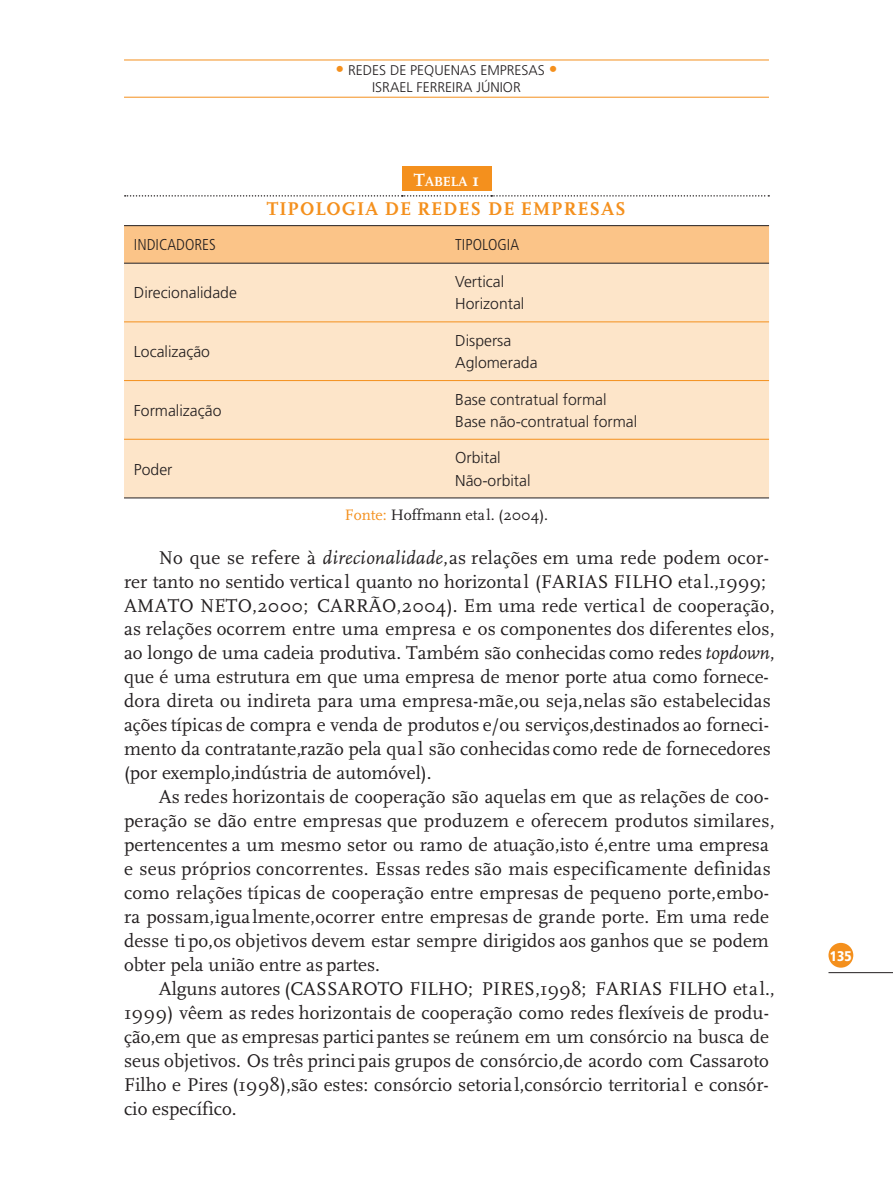
<style>
.page{position:relative;width:893px;height:1191px;background:#fff}
.page>*{position:absolute;margin:0;border:0;box-sizing:border-box;transform-origin:0 0}
.t1{font:19.25px/24px "FF Scala";letter-spacing:.005em;color:#231f20}
.t2{font:700 19.25px "FF Scala";letter-spacing:.05em;color:#f4901d}
.t3{font:300 15.75px/22.1px "Frutiger";color:#231f20}
.t4{font:15.75px "FF Scala";color:#231f20}
.t5{font:300 condensed 15.75px "Frutiger";color:#231f20}
.t6{font:300 14px/16.8px "Frutiger";color:#231f20;text-align:center}
.t7{font:900 condensed 14px "Frutiger";color:#fff}
.t8{font:700 13.83px "FF Scala";color:#fff}
.s1{font-size:17.5px;color:#f4901d}
.s2{font-size:18.38px}
.s3{color:#f4901d}
.s4{font-style:italic}
</style>
<div class="page">
<div style="left:828px;top:943px;width:25px;height:24px;background:#f4901d;border-radius:50%"></div>
<hr style="left:828px;top:972px;width:65px;height:1px;background:#231f20">
<hr style="left:124px;top:97px;width:645px;height:1px;background:#f4901d">
<hr style="left:124px;top:60px;width:645px;height:1px;background:#f4901d">
<div style="left:402px;top:166px;width:89px;height:25px;background:#f4901d"></div>
<svg style="left:125px;top:195px;width:644px;height:1px"></svg>
<div style="left:124px;top:226px;width:645px;height:37px;background:#fbc488"></div>
<div style="left:124px;top:264px;width:645px;height:233px;background:#fde5c9"></div>
<hr style="left:124px;top:321px;width:645px;height:1px;background:#f4901d">
<hr style="left:124px;top:380px;width:645px;height:1px;background:#f4901d">
<hr style="left:124px;top:439px;width:321px;height:1px;background:#f4901d">
<hr style="left:445px;top:439px;width:324px;height:1px;background:#f4901d">
<hr style="left:124px;top:225px;width:645px;height:1px;background:#231f20">
<hr style="left:124px;top:263px;width:645px;height:1px;background:#231f20">
<hr style="left:124px;top:497px;width:321px;height:1px;background:#231f20">
<hr style="left:445px;top:497px;width:324px;height:1px;background:#231f20">
<p class="t6" style="left:335px;top:63px;width:224px"><span class="s1">•</span> REDES DE PEQUENAS EMPRESAS <span class="s1">•<br></span>ISRAEL FERREIRA JÚNIOR</p>
<p class="t8" style="left:414px;top:176px;width:67px"><span class="s2">T</span>ABELA <span class="s2">1</span></p>
<p class="t2" style="left:267px;top:201px;width:361px">TIPOLOGIA DE REDES DE EMPRESAS</p>
<p class="t5" style="left:134px;top:238px;width:83px">INDICADORES</p>
<p class="t5" style="left:455px;top:238px;width:65px">TIPOLOGIA</p>
<p class="t3" style="left:134px;top:283px;width:104px">Direcionalidade</p>
<p class="t3" style="left:455px;top:272px;width:71px">Vertical<br>Horizontal</p>
<p class="t3" style="left:134px;top:342px;width:78px">Localização</p>
<p class="t3" style="left:455px;top:331px;width:84px">Dispersa<br>Aglomerada</p>
<p class="t3" style="left:134px;top:400px;width:89px">Formalização</p>
<p class="t3" style="left:455px;top:389px;width:184px">Base contratual formal<br>Base não-contratual formal</p>
<p class="t3" style="left:134px;top:459px;width:40px">Poder</p>
<p class="t3" style="left:455px;top:448px;width:77px">Orbital<br>Não-orbital</p>
<p class="t4" style="left:345px;top:508px;width:205px"><span class="s3">Fonte:</span> Hoffmann etal. (2004).</p>
<p class="t1" style="left:159px;top:547px;width:612px">No que se refere à <span class="s4">direcionalidade</span> as relações em uma rede podem ocor-</p>
<p class="t1" style="left:124px;top:547px;width:652px;text-indent:319px">,<br>rer tanto no sentido vertical quanto no horizontal (FARIAS FILHO etal.,1999; AMATO NETO,2000; CARRÃO,2004). Em uma rede vertical de cooperação, as relações ocorrem entre uma empresa e os componentes dos diferentes elos, ao longo de uma cadeia produtiva. Também são conhecidas como redes <span class="s4">topdown</span>, que é uma estrutura em que uma empresa de menor porte atua como fornece&shy;dora direta ou indireta para uma empresa-mãe,ou seja,nelas são estabelecidas ações típicas de compra e venda de produtos e/ou serviços,destinados ao forneci&shy;mento da contratante,razão pela qual são conhecidas como rede de fornecedores (por exemplo,indústria de automóvel).</p>
<p class="t1" style="left:124px;top:786px;width:652px;text-indent:35px">As redes horizontais de cooperação são aquelas em que as relações de coo&shy;peração se dão entre empresas que produzem e oferecem produtos similares, pertencentes a um mesmo setor ou ramo de atuação,isto é,entre uma empresa e seus próprios concorrentes. Essas redes são mais especificamente definidas como relações típicas de cooperação entre empresas de pequeno porte,embo&shy;ra possam,igualmente,ocorrer entre empresas de grande porte. Em uma rede desse tipo,os objetivos devem estar sempre dirigidos aos ganhos que se podem obter pela união entre as partes.</p>
<p class="t1" style="left:124px;top:978px;width:652px;text-indent:35px">Alguns autores (CASSAROTO FILHO; PIRES,1998; FARIAS FILHO et al., 1999) vêem as redes horizontais de cooperação como redes flexíveis de produ&shy;ção,em que as empresas participantes se reúnem em um consórcio na busca de seus objetivos. Os três principais grupos de consórcio,de acordo com Cassaroto Filho e Pires (1998),são estes: consórcio setorial,consórcio territorial e consór&shy;cio específico.</p>
<p class="t7" style="left:830px;top:950px;width:23px">135</p>
</div>
